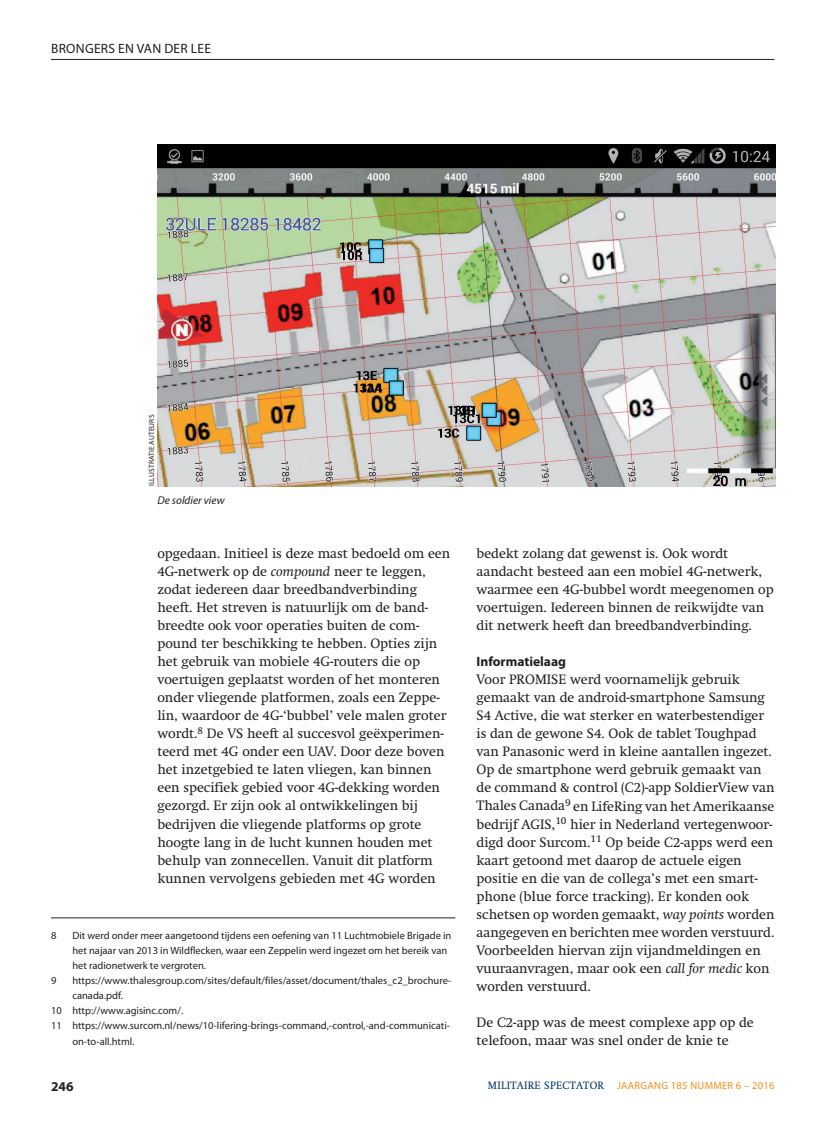
<style>
.page{position:relative;width:817px;height:1136px;background:#fff}
.page>*{position:absolute;margin:0;border:0;box-sizing:border-box;transform-origin:0 0}
.t1{font:13.5px/18px "Swift";color:#231f20}
.t2{font:13.5px "Myriad Pro";color:#231f20}
.t3{font:700 13.5px "Myriad Pro";color:#231f20}
.t4{font:italic 11.25px "Myriad Pro";color:#231f20}
.t5{font:10.5px/15px "Myriad Pro";color:#231f20}
.t6{font:10.5px "Myriad Pro";letter-spacing:.025em;color:#f68f1e}
.t7{font:7.5px "Myriad Pro";color:#231f20}
.s1{font-style:italic}
.s2{font-family:"Swift";color:#003562}
</style>
<div class="page">
<hr style="left:51px;top:59px;width:723px;height:1px;background:#231f20">
<img style="left:157px;top:145px;width:618px;height:341px">
<hr style="left:51px;top:917px;width:404px;height:1px;background:#231f20">
<p class="t2" style="left:51px;top:41px;width:17px">Brongers</p>
<p class="t2" style="left:118px;top:41px;width:55px">en Van der</p>
<p class="t2" style="left:191px;top:41px;width:14px">Lee</p>
<p class="t7" style="left:147px;top:486px;width:73px;rotate:-90deg">Illustratie auteurs</p>
<p class="t4" style="left:157px;top:494px;width:69px">De soldier view</p>
<p class="t1" style="left:157px;top:544px;width:294px">opgedaan. Initieel is deze mast bedoeld om een 4G-netwerk op de <span class="s1">compound</span> neer te leggen, zodat iedereen daar breedbandverbinding heeft. Het streven is natuurlijk om de band&shy;breedte ook voor operaties buiten de com&shy;pound ter beschikking te hebben. Opties zijn het gebruik van mobiele 4G-routers die op voertuigen geplaatst worden of het monteren onder vliegende platformen, zoals een Zeppe&shy;lin, waardoor de 4G-‘bubbel’ vele malen groter wordt.<sup>8</sup> De VS heeft al succesvol geëxperimen&shy;teerd met 4G onder een UAV. Door deze boven het inzetgebied te laten vliegen, kan binnen een specifiek gebied voor 4G-dekking worden gezorgd. Er zijn ook al ontwikkelingen bij bedrijven die vliegende platforms op grote hoogte lang in de lucht kunnen houden met behulp van zonnecellen. Vanuit dit platform kunnen vervolgens gebieden met 4G worden</p>
<p class="t5" style="left:51px;top:928px;width:7px">8</p>
<p class="t5" style="left:72px;top:928px;width:380px">Dit werd onder meer aangetoond tijdens een oefening van 11 Luchtmobiele Brigade in het najaar van 2013 in Wildflecken, waar een Zeppelin werd ingezet om het bereik van het radionetwerk te vergroten.</p>
<p class="t5" style="left:51px;top:973px;width:7px">9</p>
<p class="t5" style="left:72px;top:973px;width:380px">https://www.thalesgroup.com/sites/default/files/asset/document/thales_c2_brochure-</p>
<p class="t5" style="left:72px;top:988px;width:52px">canada.pdf.</p>
<p class="t5" style="left:51px;top:1003px;width:134px">10 http://www.agisinc.com/.</p>
<p class="t5" style="left:51px;top:1018px;width:400px">11 https://www.surcom.nl/news/10-lifering-brings-command,-control,-and-communicati-</p>
<p class="t5" style="left:72px;top:1033px;width:64px">on-to-all.html.</p>
<p class="t1" style="left:476px;top:544px;width:298px">bedekt zolang dat gewenst is. Ook wordt aandacht besteed aan een mobiel 4G-netwerk, waarmee een 4G-bubbel wordt meegenomen op voertuigen. Iedereen binnen de reikwijdte van dit netwerk heeft dan breedbandverbinding.</p>
<p class="t3" style="left:476px;top:654px;width:91px">Informatielaag</p>
<p class="t1" style="left:476px;top:670px;width:299px">Voor PROMISE werd voornamelijk gebruik gemaakt van de android-smartphone Samsung S4 Active, die wat sterker en waterbestendiger is dan de gewone S4. Ook de tablet Toughpad van Panasonic werd in kleine aantallen ingezet.<br>Op de smartphone werd gebruik gemaakt van de command &amp; control (C2)-app SoldierView van Thales Canada<sup>9</sup> en LifeRing van het Amerikaanse bedrijf AGIS,<sup>10</sup> hier in Nederland vertegenwoor&shy;digd door Surcom.<sup>11</sup> Op beide C2-apps werd een kaart getoond met daarop de actuele eigen positie en die van de collega’s met een smart&shy;phone (blue force tracking). Er konden ook schetsen op worden gemaakt, <span class="s1">way points</span> worden aangegeven en berichten mee worden verstuurd.<br>Voorbeelden hiervan zijn vijandmeldingen en vuuraanvragen, maar ook een <span class="s1">call for medic</span> kon worden verstuurd.</p>
<p class="t1" style="left:476px;top:1012px;width:279px">De C2-app was de meest complexe app op de telefoon, maar was snel onder de knie te</p>
<p class="t3" style="left:51px;top:1078px;width:24px">246</p>
<p class="t6" style="left:488px;top:1079px;width:288px"><span class="s2">MILITAIRE SPECTATOR</span> JAARGANG 185 NUMMER 6 – 2016</p>
</div>
